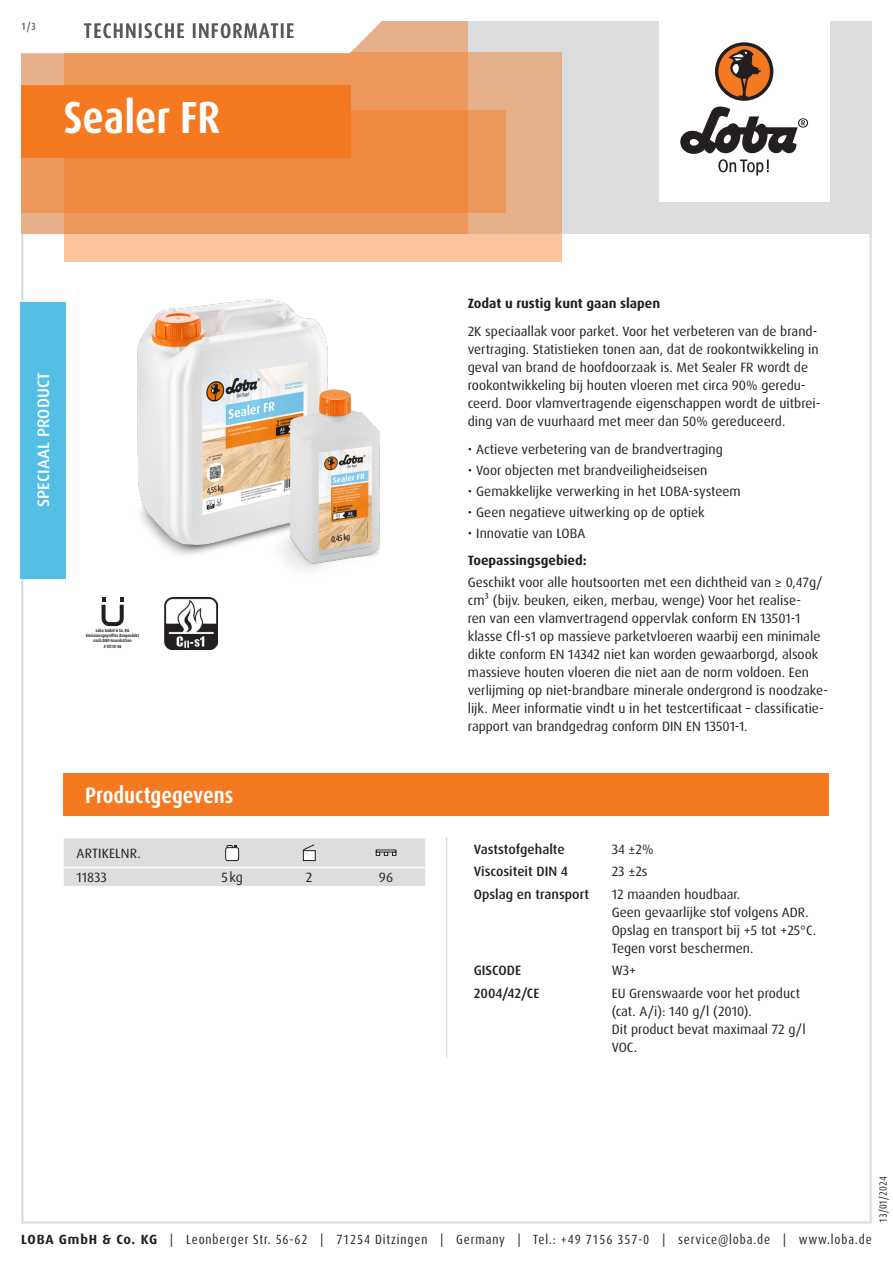
<style>
.page{position:relative;width:893px;height:1263px;background:#fff}
.page>*{position:absolute;margin:0;border:0;box-sizing:border-box;transform-origin:0 0}
.Produktname_weiss{font:700 condensed 45px "Dax Pro";color:#fff}
.Abschnitt{font:700 condensed 22.5px "Dax Pro";color:#fff}
.TI{font:500 condensed 21px "Dax Pro";letter-spacing:.06em;color:#57585a}
.Produktart_Grundierung{font:500 16.5px "Dax Pro";letter-spacing:.01em;color:#fff}
.Text{font:13.5px/18px "Dax Pro";color:#231f20}
.Text_ohne_Silbentrennung{font:13.5px/18px "Dax Pro";color:#231f20}
.Text_Medium{font:500 13.5px "Dax Pro";color:#231f20}
.Text_Bold{font:700 13.5px "Dax Pro";color:#231f20}
.Text_Großbuchstaben{font:13.5px "Dax Pro";letter-spacing:.01em;color:#231f20}
.Text_zentriert{font:13.5px "Dax Pro";color:#231f20}
.t1{font:condensed 13.35px "Dax Pro";letter-spacing:.065em;color:#231f20}
.t2{font:condensed 10.5px "Dax Pro";color:#231f20}
.t3{font:500 condensed 10.5px "Dax Pro";color:#57585a}
.t4{font:700 4.5px/5.2px "Dax Pro";color:#231f20;text-align:center;scale:.82 1}
.s1{font-weight:700;font-stretch:normal}
</style>
<div class="page">
<hr style="left:446px;top:837px;width:1px;height:221px;background:#dcdddf">
<svg style="left:64px;top:838px;width:361px;height:48px;background:#dbdcde"></svg>
<div style="left:64px;top:773px;width:765px;height:43px;background:#f47921"></div>
<svg style="left:102px;top:597px;width:22px;height:29px"></svg>
<img style="left:165px;top:597px;width:52px;height:53px">
<img style="left:137px;top:299px;width:243px;height:270px">
<div style="left:20px;top:302px;width:46px;height:276px;background:#53bfe6"></div>
<div style="left:21px;top:21px;width:851px;height:213px;background:#dcdddf"></div>
<div style="left:659px;top:0;width:170px;height:202px;background:#fff"></div>
<svg style="left:680px;top:106px;width:128px;height:70px"></svg>
<div style="left:715px;top:42px;width:58px;height:59px;background:#231f20;border-radius:50%"></div>
<svg style="left:718px;top:45px;width:52px;height:52px"></svg>
<div style="left:64px;top:52px;width:497px;height:209px;background:linear-gradient(to right,#fec79f,#efb992)"></div>
<div style="left:21px;top:111px;width:485px;height:102px;background:#ec975b"></div>
<svg style="left:21px;top:21px;width:447px;height:213px;background:#ed9150"></svg>
<svg style="left:21px;top:21px;width:411px;height:34px;background:#faede4"></svg>
<div style="left:21px;top:85px;width:330px;height:72px;background:#f47921"></div>
<p class="t3" style="left:21px;top:19px;width:16px">1/3</p>
<p class="TI" style="left:84px;top:17px;width:212px">TECHNISCHE INFORMATIE</p>
<p class="Produktname_weiss" style="left:64px;top:89px;width:158px">Sealer FR</p>
<p class="Produktart_Grundierung" style="left:33px;top:507px;width:136px;rotate:-90deg">SPECIAAL PRODUCT</p>
<p class="t4" style="left:86px;top:628px;width:66px">Loba GmbH &amp; Co. KG<br>Emissionsgeprüftes Bauprodukt nach DIBt-Grundsätzen<br>Z-157.10-86</p>
<p class="Abschnitt" style="left:85px;top:781px;width:150px">Productgegevens</p>
<p class="Text_Großbuchstaben" style="left:77px;top:844px;width:66px">ARTIKELNR.</p>
<p class="Text" style="left:77px;top:869px;width:32px">11833</p>
<p class="Text_zentriert" style="left:221px;top:869px;width:23px">5kg</p>
<p class="Text_zentriert" style="left:306px;top:869px;width:8px">2</p>
<p class="Text_zentriert" style="left:379px;top:869px;width:16px">96</p>
<p class="Text_Bold" style="left:468px;top:295px;width:194px">Zodat u rustig kunt gaan slapen</p>
<p class="Text" style="left:468px;top:323px;width:354px">2K speciaallak voor parket. Voor het verbeteren van de brand&shy;vertraging. Statistieken tonen aan, dat de rookontwikkeling in geval van brand de hoofdoorzaak is. Met Sealer FR wordt de rookontwikkeling bij houten vloeren met circa 90% geredu&shy;ceerd. Door vlamvertragende eigenschappen wordt de uitbrei&shy;ding van de vuurhaard met meer dan 50% gereduceerd.</p>
<p class="Text" style="left:468px;top:440px;width:257px">• Actieve verbetering van de brandvertraging</p>
<p class="Text" style="left:468px;top:461px;width:241px">• Voor objecten met brandveiligheidseisen</p>
<p class="Text" style="left:468px;top:482px;width:275px">• Gemakkelijke verwerking in het LOBA-systeem</p>
<p class="Text" style="left:468px;top:503px;width:239px">• Geen negatieve uitwerking op de optiek</p>
<p class="Text" style="left:468px;top:524px;width:119px">• Innovatie van LOBA</p>
<p class="Text_Bold" style="left:468px;top:552px;width:120px">Toepassingsgebied:</p>
<p class="Text" style="left:468px;top:573px;width:362px">Geschikt voor alle houtsoorten met een dichtheid van ≥ 0,47g/ cm³ (bijv. beuken, eiken, merbau, wenge) Voor het realise-<br>ren van een vlamvertragend oppervlak conform EN 13501-1 klasse Cfl-s1 op massieve parketvloeren waarbij een minimale dikte conform EN 14342 niet kan worden gewaarborgd, alsook massieve houten vloeren die niet aan de norm voldoen. Een verlijming op niet-brandbare minerale ondergrond is noodzake&shy;lijk. Meer informatie vindt u in het testcertificaat – classificatie&shy;rapport van brandgedrag conform DIN EN 13501-1.</p>
<p class="Text_Medium" style="left:474px;top:840px;width:92px">Vaststofgehalte</p>
<p class="Text_ohne_Silbentrennung" style="left:612px;top:840px;width:43px">34 ±2%</p>
<p class="Text_Medium" style="left:474px;top:863px;width:96px">Viscositeit DIN 4</p>
<p class="Text_ohne_Silbentrennung" style="left:612px;top:863px;width:37px">23 ±2s</p>
<p class="Text_Medium" style="left:474px;top:885px;width:117px">Opslag en transport</p>
<p class="Text_ohne_Silbentrennung" style="left:612px;top:885px;width:130px">12 maanden houdbaar.</p>
<p class="Text_ohne_Silbentrennung" style="left:612px;top:903px;width:199px">Geen gevaarlijke stof volgens ADR.</p>
<p class="Text_ohne_Silbentrennung" style="left:612px;top:921px;width:206px">Opslag en transport bij +5 tot +25°C.<br>Tegen vorst beschermen.</p>
<p class="Text_Medium" style="left:474px;top:962px;width:49px">GISCODE</p>
<p class="Text_ohne_Silbentrennung" style="left:612px;top:962px;width:26px">W3+</p>
<p class="Text_Medium" style="left:474px;top:985px;width:67px">2004/42/CE</p>
<p class="Text_ohne_Silbentrennung" style="left:612px;top:984px;width:190px">EU Grenswaarde voor het product (cat. A/i): 140 g/l (2010).</p>
<p class="Text_ohne_Silbentrennung" style="left:612px;top:1020px;width:195px">Dit product bevat maximaal 72 g/l<br>VOC.</p>
<p class="t2" style="left:876px;top:1222px;width:48px;rotate:-90deg">13/01/2024</p>
<p class="t1" style="left:21px;top:1230px;width:852px"><span class="s1">LOBA GmbH &amp; Co. KG</span> | Leonberger Str. 56-62 | 71254 Ditzingen | Germany | Tel.: +49 7156 357-0 | service@loba.de | www.loba.de</p>
</div>
